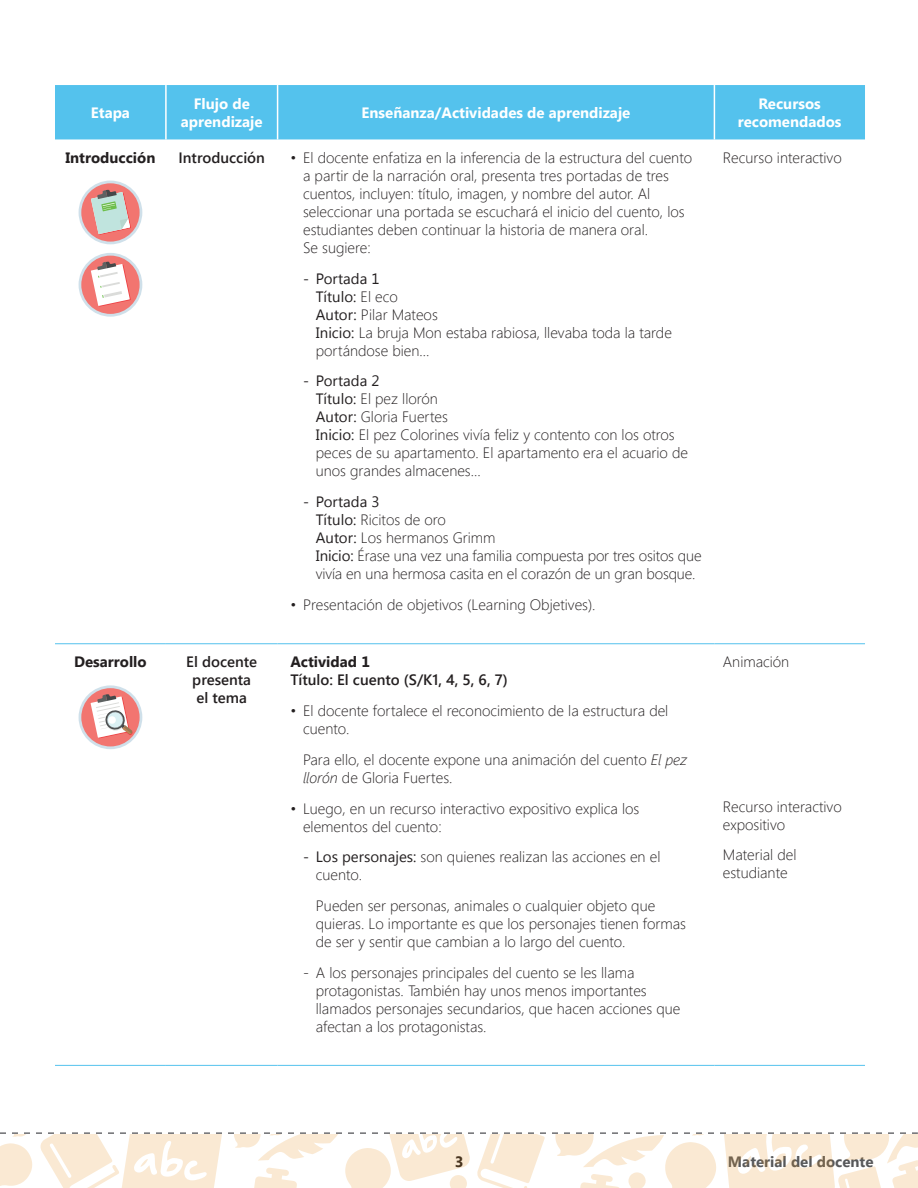
<style>
.page{position:relative;width:918px;height:1188px;background:#fff}
.page>*{position:absolute;margin:0;border:0;box-sizing:border-box;transform-origin:0 0}
.t1{font:300 15px/18px "Segoe UI";color:#231f20}
.t2{font:700 15px/18px "Segoe UI";color:#fff;text-align:center}
.t3{font:600 15px/18px "Segoe UI";color:#231f20;text-align:center}
.t4{font:700 15px "Segoe UI";color:#231f20}
.t5{font:700 15px "Segoe UI";color:#57585a}
.s1{font-weight:400}
.s2{font-style:italic}
</style>
<div class="page">
<svg style="left:0;top:1132px;width:918px;height:56px"></svg>
<div style="left:55px;top:85px;width:810px;height:54px;background:#54c2ed"></div>
<hr style="left:165px;top:85px;width:2px;height:54px;background:#fff">
<hr style="left:277px;top:85px;width:1px;height:54px;background:#fff">
<hr style="left:714px;top:85px;width:1px;height:54px;background:#fff">
<hr style="left:55px;top:643px;width:111px;height:1px;background:#54c2ed">
<hr style="left:166px;top:643px;width:112px;height:1px;background:#54c2ed">
<hr style="left:278px;top:643px;width:436px;height:1px;background:#54c2ed">
<hr style="left:714px;top:643px;width:151px;height:1px;background:#54c2ed">
<hr style="left:714px;top:1065px;width:151px;height:1px;background:#54c2ed">
<hr style="left:55px;top:1065px;width:111px;height:1px;background:#54c2ed">
<hr style="left:166px;top:1065px;width:112px;height:1px;background:#54c2ed">
<hr style="left:278px;top:1065px;width:436px;height:1px;background:#54c2ed">
<div style="left:79px;top:181px;width:63px;height:63px;background:#cfe0ea;border-radius:50%"></div>
<div style="left:81px;top:183px;width:59px;height:59px;background:#f27570;border-radius:50%"></div>
<svg style="left:91px;top:190px;width:40px;height:45px"></svg>
<svg style="left:79px;top:253px;width:63px;height:64px"></svg>
<div style="left:81px;top:256px;width:59px;height:58px;background:#f27570;border-radius:50%"></div>
<svg style="left:91px;top:261px;width:40px;height:46px"></svg>
<svg style="left:79px;top:685px;width:63px;height:64px"></svg>
<div style="left:81px;top:688px;width:59px;height:58px;background:#f27570;border-radius:50%"></div>
<svg style="left:91px;top:694px;width:42px;height:44px"></svg>
<p class="t2" style="left:91px;top:103px;width:41px">Etapa</p>
<p class="t2" style="left:181px;top:94px;width:83px">Flujo de aprendizaje</p>
<p class="t2" style="left:362px;top:103px;width:270px">Enseñanza/Actividades de aprendizaje</p>
<p class="t2" style="left:738px;top:94px;width:105px">Recursos recomendados</p>
<p class="t4" style="left:65px;top:147px;width:92px">Introducción</p>
<p class="t3" style="left:179px;top:148px;width:88px">Introducción</p>
<p class="t1" style="left:303px;top:148px;width:391px;text-indent:-13px">• El docente enfatiza en la inferencia de la estructura del cuento a partir de la narración oral, presenta tres portadas de tres cuentos, incluyen: título, imagen, y nombre del autor. Al seleccionar una portada se escuchará el inicio del cuento, los estudiantes deben continuar la historia de manera oral.<br>Se sugiere:</p>
<p class="t1" style="left:316px;top:269px;width:358px;text-indent:-13px"><span class="s1">- Portada 1<br>Título:</span> El eco<br><span class="s1">Autor:</span> Pilar Mateos<br><span class="s1">Inicio:</span> La bruja Mon estaba rabiosa, llevaba toda la tarde portándose bien…</p>
<p class="t1" style="left:316px;top:371px;width:374px;text-indent:-13px"><span class="s1">- Portada 2<br>Título:</span> El pez llorón<br><span class="s1">Autor:</span> Gloria Fuertes<br><span class="s1">Inicio:</span> El pez Colorines vivía feliz y contento con los otros peces de su apartamento. El apartamento era el acuario de unos grandes almacenes…</p>
<p class="t1" style="left:316px;top:492px;width:387px;text-indent:-13px"><span class="s1">- Portada 3<br>Título:</span> Ricitos de oro<br><span class="s1">Autor:</span> Los hermanos Grimm<br><span class="s1">Inicio:</span> Érase una vez una familia compuesta por tres ositos que vivía en una hermosa casita en el corazón de un gran bosque.</p>
<p class="t1" style="left:290px;top:595px;width:307px">• Presentación de objetivos (Learning Objetives).</p>
<p class="t1" style="left:723px;top:148px;width:120px">Recurso interactivo</p>
<p class="t4" style="left:74px;top:651px;width:74px">Desarrollo</p>
<p class="t3" style="left:186px;top:653px;width:72px">El docente presenta el tema</p>
<p class="t4" style="left:290px;top:651px;width:81px">Actividad 1</p>
<p class="t3" style="left:290px;top:671px;width:219px">Título: El cuento (S/K1, 4, 5, 6, 7)</p>
<p class="t1" style="left:303px;top:701px;width:367px;text-indent:-13px">• El docente fortalece el reconocimiento de la estructura del cuento.</p>
<p class="t1" style="left:303px;top:750px;width:386px">Para ello, el docente expone una animación del cuento <span class="s2">El pez llorón</span> de Gloria Fuertes.</p>
<p class="t1" style="left:303px;top:799px;width:338px;text-indent:-13px">• Luego, en un recurso interactivo expositivo explica los elementos del cuento:</p>
<p class="t1" style="left:316px;top:847px;width:346px;text-indent:-13px"><span class="s1">- Los personajes:</span> son quienes realizan las acciones en el cuento.</p>
<p class="t1" style="left:316px;top:896px;width:372px">Pueden ser personas, animales o cualquier objeto que quieras. Lo importante es que los personajes tienen formas de ser y sentir que cambian a lo largo del cuento.</p>
<p class="t1" style="left:316px;top:963px;width:366px;text-indent:-13px">- A los personajes principales del cuento se les llama protagonistas. También hay unos menos importantes llamados personajes secundarios, que hacen acciones que afectan a los protagonistas.</p>
<p class="t1" style="left:723px;top:652px;width:68px">Animación</p>
<p class="t1" style="left:723px;top:797px;width:120px">Recurso interactivo expositivo</p>
<p class="t1" style="left:723px;top:845px;width:75px">Material del estudiante</p>
<p class="t4" style="left:455px;top:1151px;width:10px">3</p>
<p class="t5" style="left:728px;top:1151px;width:147px">Material del docente</p>
</div>
